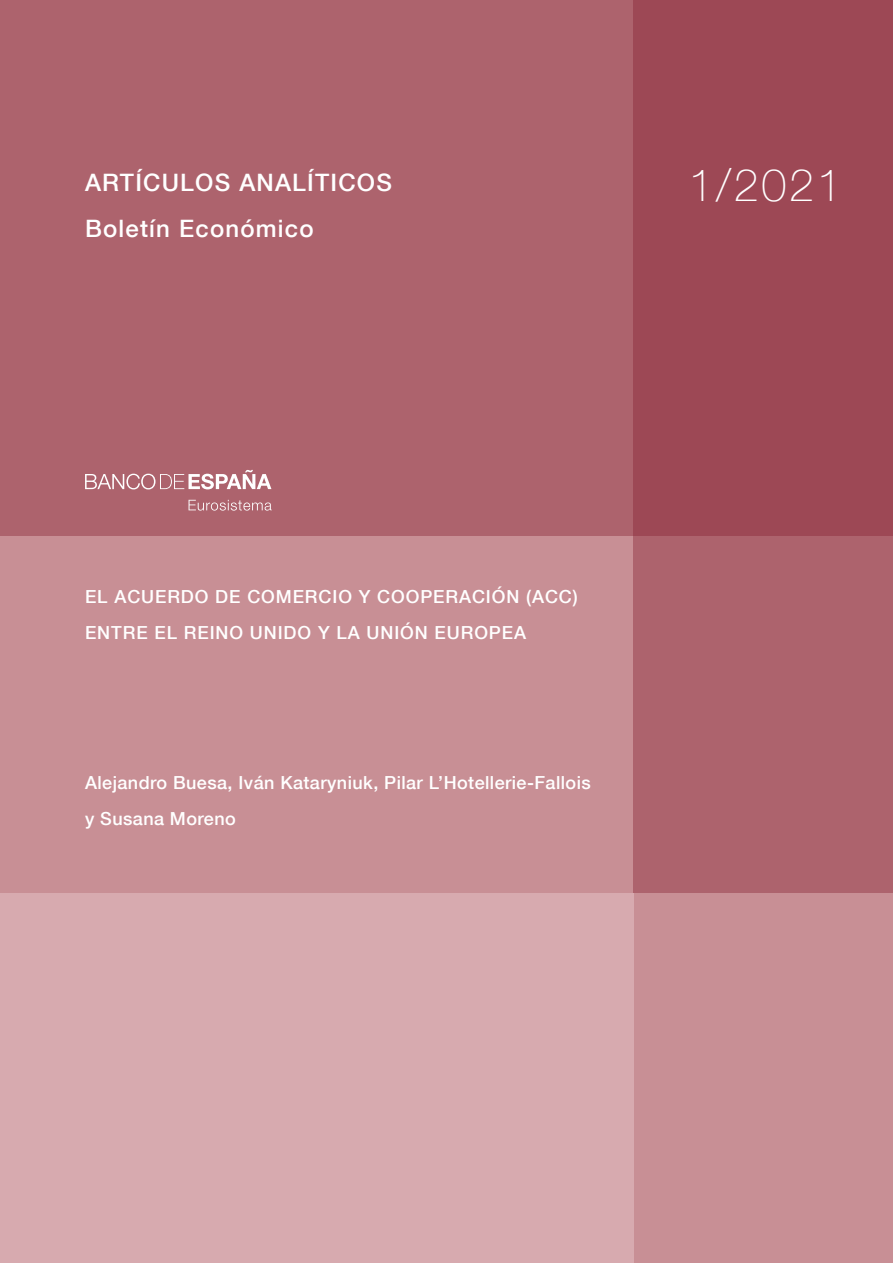
<style>
.page{position:relative;width:893px;height:1263px;background:#fff}
.page>*{position:absolute;margin:0;border:0;box-sizing:border-box;transform-origin:0 0}
.t1{font:100 45px "Bd E Neue Helvetica";color:#fff}
.Titulos_cubs{font:500 24px "Bd E Neue Helvetica";letter-spacing:.05em;color:#fff}
.Título_artículo{font:500 18px/36px "Bd E Neue Helvetica";letter-spacing:.05em;color:#fff}
.Autores{font:500 18px/36px "Bd E Neue Helvetica";letter-spacing:.025em;color:#fff}
</style>
<div class="page">
<div style="left:0;top:0;width:634px;height:536px;background:#ad636d"></div>
<div style="left:634px;top:0;width:259px;height:536px;background:#9d4855"></div>
<div style="left:0;top:536px;width:634px;height:357px;background:#c88f95"></div>
<div style="left:634px;top:536px;width:259px;height:357px;background:#ad636d"></div>
<div style="left:634px;top:893px;width:259px;height:370px;background:#c88f95"></div>
<div style="left:0;top:893px;width:634px;height:370px;background:#d7aaaf"></div>
<svg style="left:189px;top:500px;width:83px;height:11px"></svg>
<svg style="left:85px;top:470px;width:186px;height:19px"></svg>
<p class="Titulos_cubs" style="left:85px;top:168px;width:308px">ARTÍCULOS ANALÍTICOS</p>
<p class="Titulos_cubs" style="left:85px;top:214px;width:230px">Boletín Económico</p>
<p class="t1" style="left:688px;top:158px;width:155px">1/2021</p>
<p class="Título_artículo" style="left:85px;top:578px;width:494px">EL ACUERDO DE COMERCIO Y COOPERACIÓN (ACC)<br>ENTRE EL REINO UNIDO Y LA UNIÓN EUROPEA</p>
<p class="Autores" style="left:85px;top:764px;width:507px">Alejandro Buesa, Iván Kataryniuk, Pilar L’Hotellerie-Fallois y Susana Moreno</p>
</div>
